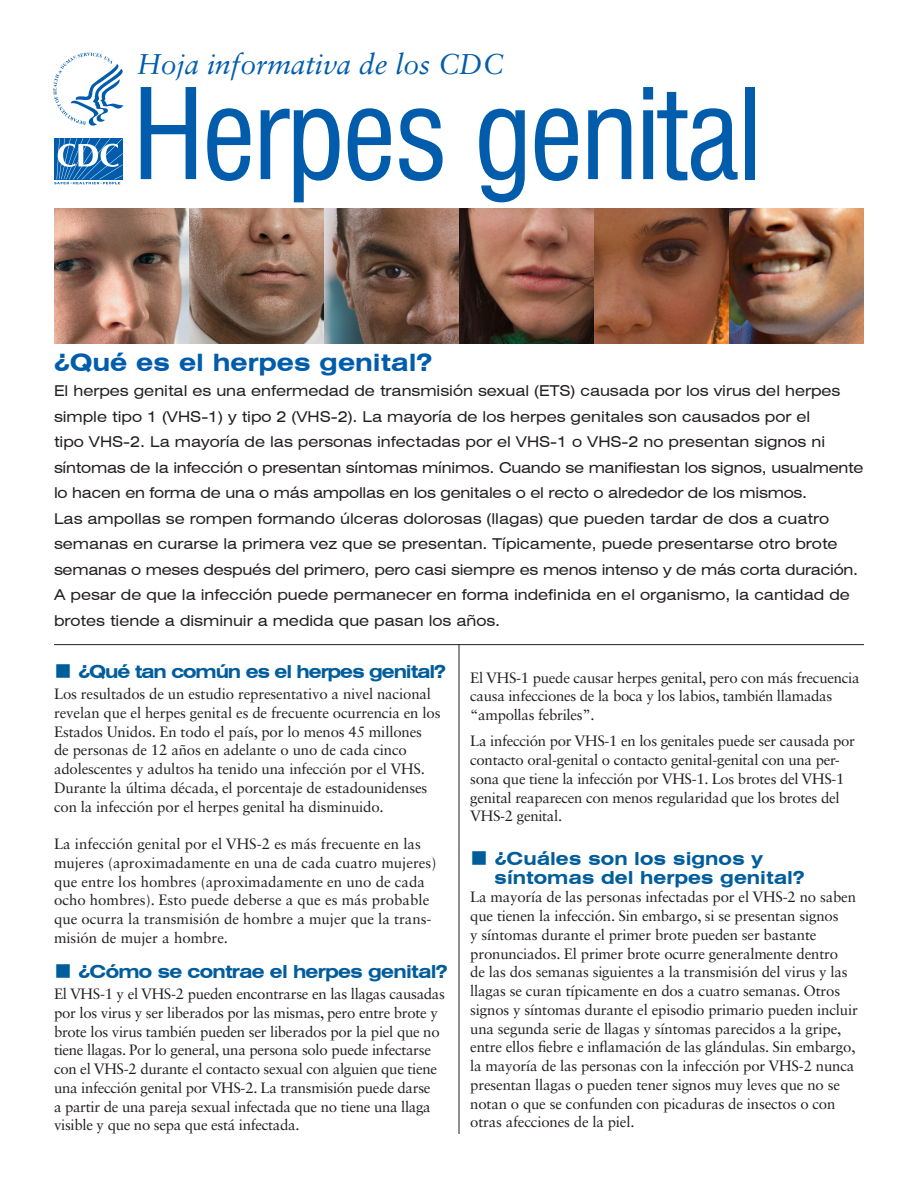
<style>
.page{position:relative;width:918px;height:1188px;background:#fff}
.page>*{position:absolute;margin:0;border:0;box-sizing:border-box;transform-origin:0 0}
.t1{font:condensed 122.4px "Swiss 721 BT";letter-spacing:-.02em;color:#015dab}
.t2{font:italic 28.5px "Sabon LT Std";color:#015dab}
.t3{font:700 expanded 24px "Swiss 721 BT";color:#015dab}
.Swiss_Subheads{font:700 expanded 18px "Swiss 721 BT";color:#005d9c}
.Swiss_Subheads-2{font:700 expanded 18px "Swiss 721 BT";letter-spacing:-.06em;color:#005d9c}
.Swiss_Subheads-3{font:700 expanded 18px "Swiss 721 BT";letter-spacing:-.04em;color:#005d9c}
.Swiss_Subheads-4{font:15px/18.8px "Sabon LT Std";letter-spacing:-.01em;color:#231f20}
.Swiss_Subheads-5{font:expanded 15px/25.5px "Swiss 721 BT";color:#231f20}
</style>
<div class="page">
<hr style="left:459px;top:645px;width:1px;height:489px;background:#231f20">
<svg style="left:53px;top:53px;width:71px;height:73px"></svg>
<svg style="left:54px;top:138px;width:68px;height:46px"></svg>
<hr style="left:54px;top:644px;width:810px;height:1px;background:#231f20">
<img style="left:54px;top:208px;width:810px;height:136px">
<p class="t2" style="left:137px;top:48px;width:368px">Hoja informativa de los CDC</p>
<p class="t1" style="left:133px;top:61px;width:631px">Herpes genital</p>
<p class="t3" style="left:54px;top:348px;width:380px">¿Qué es el herpes genital?</p>
<p class="Swiss_Subheads-5" style="left:54px;top:378px;width:811px">El herpes genital es una enfermedad de transmisión sexual (ETS) causada por los virus del herpes simple tipo 1 (VHS-1) y tipo 2 (VHS-2). La mayoría de los herpes genitales son causados por el<br>tipo VHS-2. La mayoría de las personas infectadas por el VHS-1 o VHS-2 no presentan signos ni síntomas de la infección o presentan síntomas mínimos. Cuando se manifiestan los signos, usualmente lo hacen en forma de una o más ampollas en los genitales o el recto o alrededor de los mismos.<br>Las ampollas se rompen formando úlceras dolorosas (llagas) que pueden tardar de dos a cuatro semanas en curarse la primera vez que se presentan. Típicamente, puede presentarse otro brote semanas o meses después del primero, pero casi siempre es menos intenso y de más corta duración.<br>A pesar de que la infección puede permanecer en forma indefinida en el organismo, la cantidad de brotes tiende a disminuir a medida que pasan los años.</p>
<p class="Swiss_Subheads-2" style="left:79px;top:661px;width:369px">¿Qué tan común es el herpes genital?</p>
<p class="Swiss_Subheads-4" style="left:54px;top:684px;width:388px">Los resultados de un estudio representativo a nivel nacional revelan que el herpes genital es de frecuente ocurrencia en los Estados Unidos. En todo el país, por lo menos 45 millones de personas de 12 años en adelante o uno de cada cinco adolescentes y adultos ha tenido una infección por el VHS.<br>Durante la última década, el porcentaje de estadounidenses con la infección por el herpes genital ha disminuido.</p>
<p class="Swiss_Subheads-4" style="left:54px;top:834px;width:384px">La infección genital por el VHS-2 es más frecuente en las mujeres (aproximadamente en una de cada cuatro mujeres) que entre los hombres (aproximadamente en uno de cada ocho hombres). Esto puede deberse a que es más probable que ocurra la transmisión de hombre a mujer que la trans&shy;misión de mujer a hombre.</p>
<p class="Swiss_Subheads-3" style="left:79px;top:961px;width:371px">¿Cómo se contrae el herpes genital?</p>
<p class="Swiss_Subheads-4" style="left:54px;top:984px;width:393px">El VHS-1 y el VHS-2 pueden encontrarse en las llagas causadas por los virus y ser liberados por las mismas, pero entre brote y brote los virus también pueden ser liberados por la piel que no tiene llagas. Por lo general, una persona solo puede infectarse con el VHS-2 durante el contacto sexual con alguien que tiene una infección genital por VHS-2. La transmisión puede darse<br>a partir de una pareja sexual infectada que no tiene una llaga visible y que no sepa que está infectada.</p>
<p class="Swiss_Subheads-4" style="left:470px;top:668px;width:391px">El VHS-1 puede causar herpes genital, pero con más frecuencia causa infecciones de la boca y los labios, también llamadas “ampollas febriles”.</p>
<p class="Swiss_Subheads-4" style="left:470px;top:732px;width:386px">La infección por VHS-1 en los genitales puede ser causada por contacto oral-genital o contacto genital-genital con una per&shy;sona que tiene la infección por VHS-1. Los brotes del VHS-1 genital reaparecen con menos regularidad que los brotes del VHS-2 genital.</p>
<p class="Swiss_Subheads" style="left:495px;top:848px;width:270px">¿Cuáles son los signos y</p>
<p class="Swiss_Subheads" style="left:494px;top:866px;width:312px">síntomas del herpes genital?</p>
<p class="Swiss_Subheads-4" style="left:470px;top:888px;width:389px">La mayoría de las personas infectadas por el VHS-2 no saben que tienen la infección. Sin embargo, si se presentan signos<br>y síntomas durante el primer brote pueden ser bastante pronunciados. El primer brote ocurre generalmente dentro<br>de las dos semanas siguientes a la transmisión del virus y las llagas se curan típicamente en dos a cuatro semanas. Otros signos y síntomas durante el episodio primario pueden incluir una segunda serie de llagas y síntomas parecidos a la gripe, entre ellos fiebre e inflamación de las glándulas. Sin embargo, la mayoría de las personas con la infección por VHS-2 nunca presentan llagas o pueden tener signos muy leves que no se notan o que se confunden con picaduras de insectos o con otras afecciones de la piel.</p>
</div>
